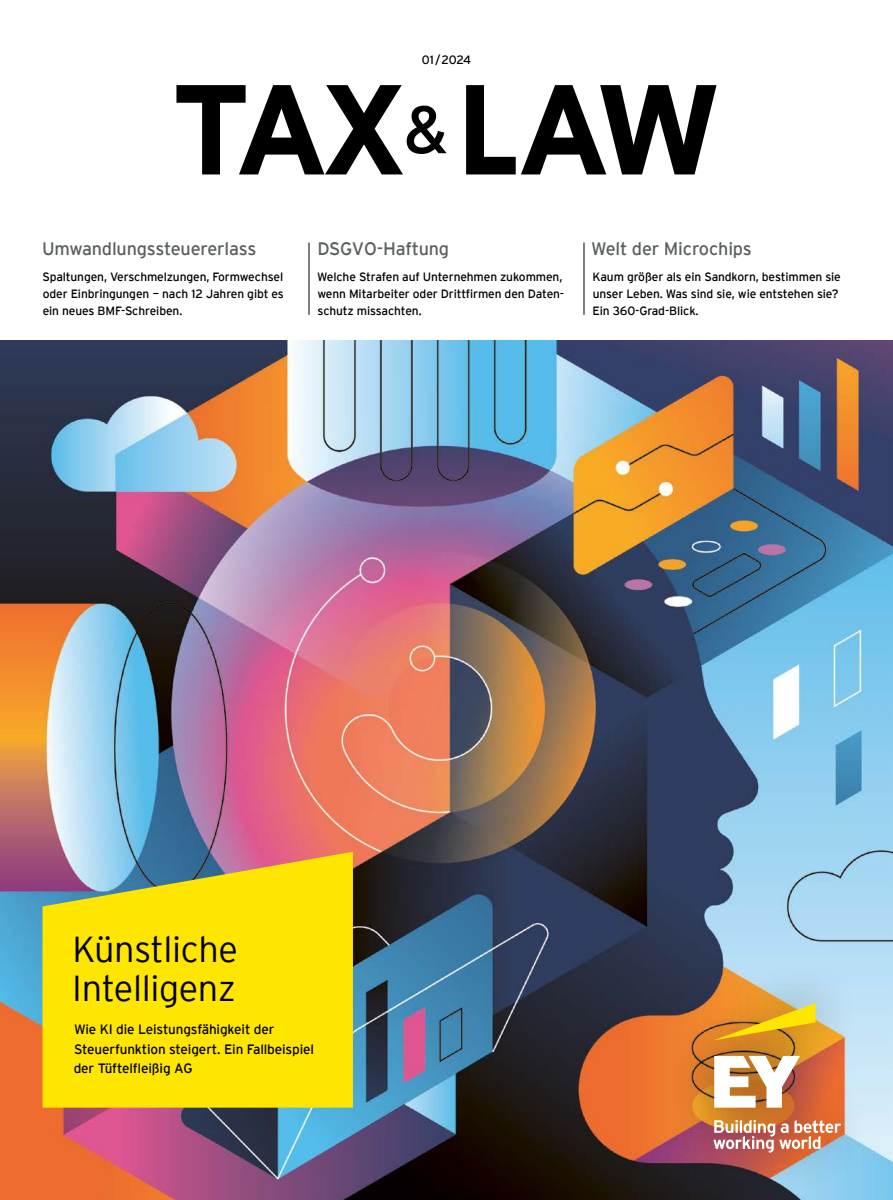
<style>
.page{position:relative;width:893px;height:1200px;background:#fff}
.page>*{position:absolute;margin:0;border:0;box-sizing:border-box;transform-origin:0 0}
.t1{font:300 36px/39px "EY Interstate";letter-spacing:-.01em;color:#000}
.t2{font:18px "EY Interstate";letter-spacing:-.01em;color:#5b5f5f}
.t3{font:13.5px/19.5px "EY Interstate";letter-spacing:-.01em;color:#000}
.t4{font:12px/17px "EY Interstate";letter-spacing:-.01em;color:#000}
</style>
<div class="page">
<hr style="left:309px;top:242px;width:1px;height:73px;background:#000">
<hr style="left:584px;top:242px;width:1px;height:73px;background:#000">
<svg style="left:466px;top:85px;width:250px;height:89px"></svg>
<svg style="left:176px;top:85px;width:271px;height:89px"></svg>
<img style="left:0;top:340px;width:893px;height:859px">
<svg style="left:43px;top:851px;width:310px;height:256px;background:#f1db12"></svg>
<div style="left:667px;top:960px;width:213px;height:235px;background:#000;opacity:.5"></div>
<svg style="left:713px;top:1002px;width:102px;height:38px;background:#e3a322"></svg>
<img style="left:713px;top:1055px;width:128px;height:97px">
<p class="t4" style="left:422px;top:50px;width:51px">01 / 2024</p>
<h2 class="t2" style="left:42px;top:236px;width:216px">Umwandlungssteuererlass</h2>
<p class="t4" style="left:42px;top:267px;width:243px;text-align:justify">Spaltungen, Verschmelzungen, Formwechsel oder Einbringungen – nach 12 Jahren gibt es ein neues BMF-Schreiben.</p>
<h2 class="t2" style="left:317px;top:236px;width:133px">DSGVO-Haftung</h2>
<p class="t4" style="left:317px;top:267px;width:249px">Welche Strafen auf Unternehmen zukommen, wenn Mitarbeiter oder Drittfirmen den Daten&shy;schutz missachten.</p>
<h2 class="t2" style="left:591px;top:236px;width:162px">Welt der Microchips</h2>
<p class="t4" style="left:593px;top:267px;width:250px">Kaum größer als ein Sandkorn, bestimmen sie unser Leben. Was sind sie, wie entstehen sie?<br>Ein 360-Grad-Blick.</p>
<h1 class="t1" style="left:72px;top:927px;width:167px">Künstliche<br>Intelligenz</h1>
<p class="t3" style="left:74px;top:1018px;width:242px">Wie KI die Leistungsfähigkeit der<br>Steuerfunktion steigert. Ein Fallbeispiel der Tüftelfleißig AG</p>
</div>
